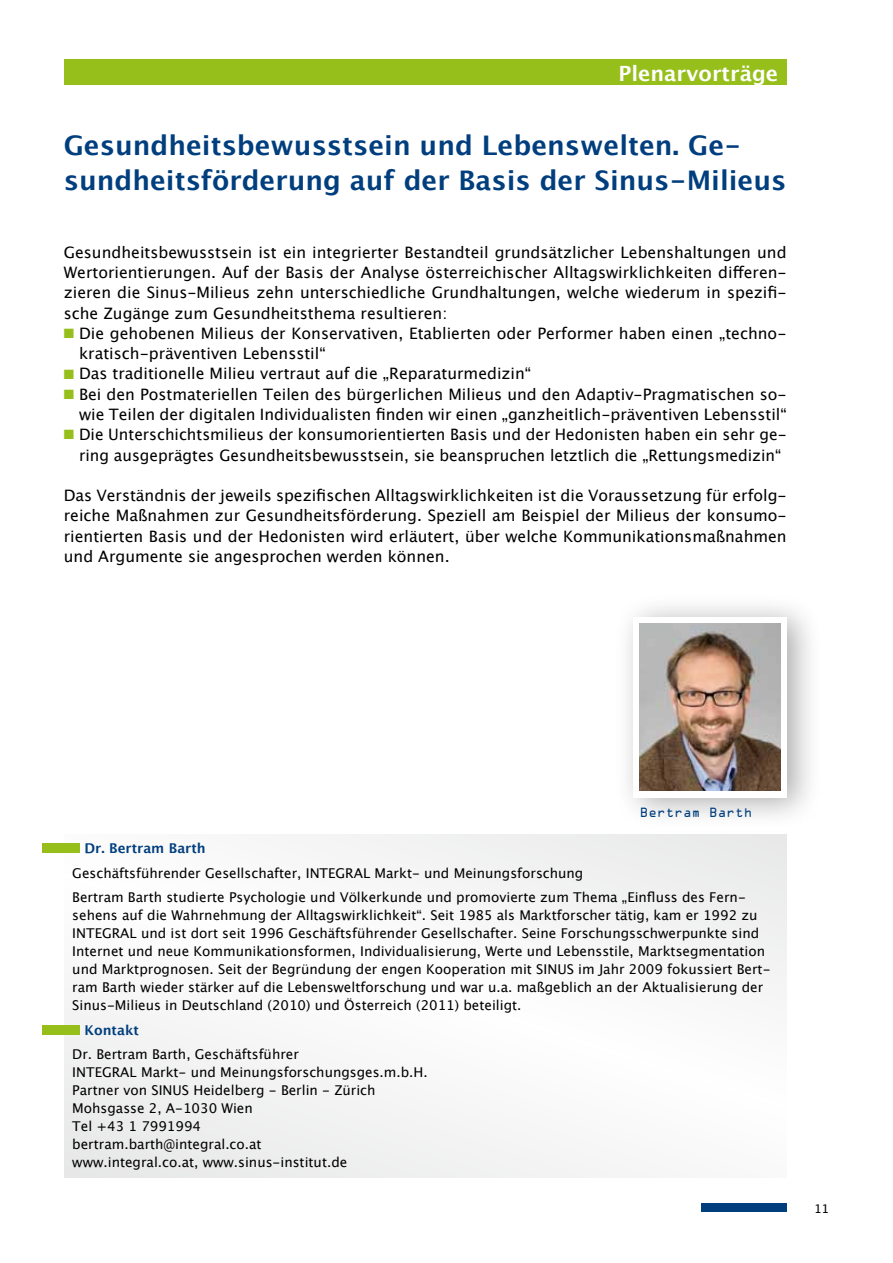
<style>
.page{position:relative;width:893px;height:1263px;background:#fff}
.page>*{position:absolute;margin:0;border:0;box-sizing:border-box;transform-origin:0 0}
.t1{font:700 27px/34.5px "Lucida Grande";color:#003e7e}
.t2{font:700 21px "Lucida Grande";color:#fff}
.t3{font:15.75px/20.2px "Lucida Grande";color:#000;text-align:justify}
.t4{font:13.5px/18px "Lucida Grande";color:#000}
.t5{font:700 13.5px "Lucida Grande";color:#003e7e}
.t6{font:12px "OCRA Std";color:#003e7e}
.t7{font:12px "Lucida Grande";color:#000}
.s1{color:#97bf1b}
</style>
<div class="page">
<div style="left:702px;top:1203px;width:85px;height:9px;background:#003e7e"></div>
<div style="left:64px;top:60px;width:723px;height:25px;background:#97bf1b"></div>
<div style="left:64px;top:834px;width:723px;height:344px;background:#f7f7f7"></div>
<div style="left:614px;top:593px;width:209px;height:236px;background:#000;opacity:.33"></div>
<div style="left:634px;top:617px;width:153px;height:180px;background:#fff"></div>
<img style="left:640px;top:623px;width:140px;height:168px">
<div style="left:43px;top:844px;width:37px;height:9px;background:#97bf1b"></div>
<div style="left:43px;top:1025px;width:37px;height:9px;background:#97bf1b"></div>
<h2 class="t2" style="left:618px;top:56px;width:161px">Plenarvorträge</h2>
<h1 class="t1" style="left:64px;top:128px;width:724px">Gesundheitsbewusstsein und Lebenswelten. Ge&shy;sundheitsförderung auf der Basis der Sinus-Milieus</h1>
<p class="t3" style="left:64px;top:242px;width:724px">Gesundheitsbewusstsein ist ein integrierter Bestandteil grundsätzlicher Lebenshaltungen und Wertorientierungen. Auf der Basis der Analyse österreichischer Alltagswirklichkeiten differen&shy;zieren die Sinus-Milieus zehn unterschiedliche Grundhaltungen, welche wiederum in spezifi&shy;sche Zugänge zum Gesundheitsthema resultieren:</p>
<p class="t3" style="left:79px;top:323px;width:709px;text-indent:-15px"><span class="s1">■</span> Die gehobenen Milieus der Konservativen, Etablierten oder Performer haben einen „techno&shy;kratisch-präventiven Lebensstil“</p>
<p class="t3" style="left:64px;top:364px;width:469px"><span class="s1">■</span> Das traditionelle Milieu vertraut auf die „Reparaturmedizin“</p>
<p class="t3" style="left:64px;top:384px;width:724px;text-align:right"><span class="s1">■</span> Bei den Postmateriellen Teilen des bürgerlichen Milieus und den Adaptiv-Pragmatischen so&shy;wie Teilen der digitalen Individualisten finden wir einen „ganzheitlich-präventiven Lebensstil“</p>
<p class="t3" style="left:79px;top:425px;width:709px;text-indent:-15px"><span class="s1">■</span> Die Unterschichtsmilieus der konsumorientierten Basis und der Hedonisten haben ein sehr ge&shy;ring ausgeprägtes Gesundheitsbewusstsein, sie beanspruchen letztlich die „Rettungsmedizin“</p>
<p class="t3" style="left:64px;top:485px;width:724px">Das Verständnis der jeweils spezifischen Alltagswirklichkeiten ist die Voraussetzung für erfolg&shy;reiche Maßnahmen zur Gesundheitsförderung. Speziell am Beispiel der Milieus der konsumo&shy;rientierten Basis und der Hedonisten wird erläutert, über welche Kommunikationsmaßnahmen und Argumente sie angesprochen werden können.</p>
<p class="t6" style="left:640px;top:807px;width:114px">Bertram Barth</p>
<p class="t5" style="left:85px;top:838px;width:123px">Dr. Bertram Barth</p>
<p class="t4" style="left:72px;top:861px;width:675px;line-height:24.5px">Geschäftsführender Gesellschafter, INTEGRAL Markt- und Meinungsforschung<br>Bertram Barth studierte Psychologie und Völkerkunde und promovierte zum Thema „Einfluss des Fern-</p>
<p class="t4" style="left:72px;top:906px;width:700px">sehens auf die Wahrnehmung der Alltagswirklichkeit“. Seit 1985 als Marktforscher tätig, kam er 1992 zu INTEGRAL und ist dort seit 1996 Geschäftsführender Gesellschafter. Seine Forschungsschwerpunkte sind Internet und neue Kommunikationsformen, Individualisierung, Werte und Lebensstile, Marktsegmentation und Marktprognosen. Seit der Begründung der engen Kooperation mit SINUS im Jahr 2009 fokussiert Bert&shy;ram Barth wieder stärker auf die Lebensweltforschung und war u.a. maßgeblich an der Aktualisierung der Sinus-Milieus in Deutschland (2010) und Österreich (2011) beteiligt.</p>
<p class="t5" style="left:85px;top:1019px;width:56px">Kontakt</p>
<p class="t4" style="left:72px;top:1045px;width:354px">Dr. Bertram Barth, Geschäftsführer<br>INTEGRAL Markt- und Meinungsforschungsges. m. b. H.<br>Partner von SINUS Heidelberg - Berlin - Zürich Mohsgasse 2, A-1030 Wien<br>Tel +43 1 7991994<br>bertram. barth@integral.co.at<br>www. integral.co.at, www. sinus-institut.de</p>
<p class="t7" style="left:814px;top:1202px;width:17px">11</p>
</div>
